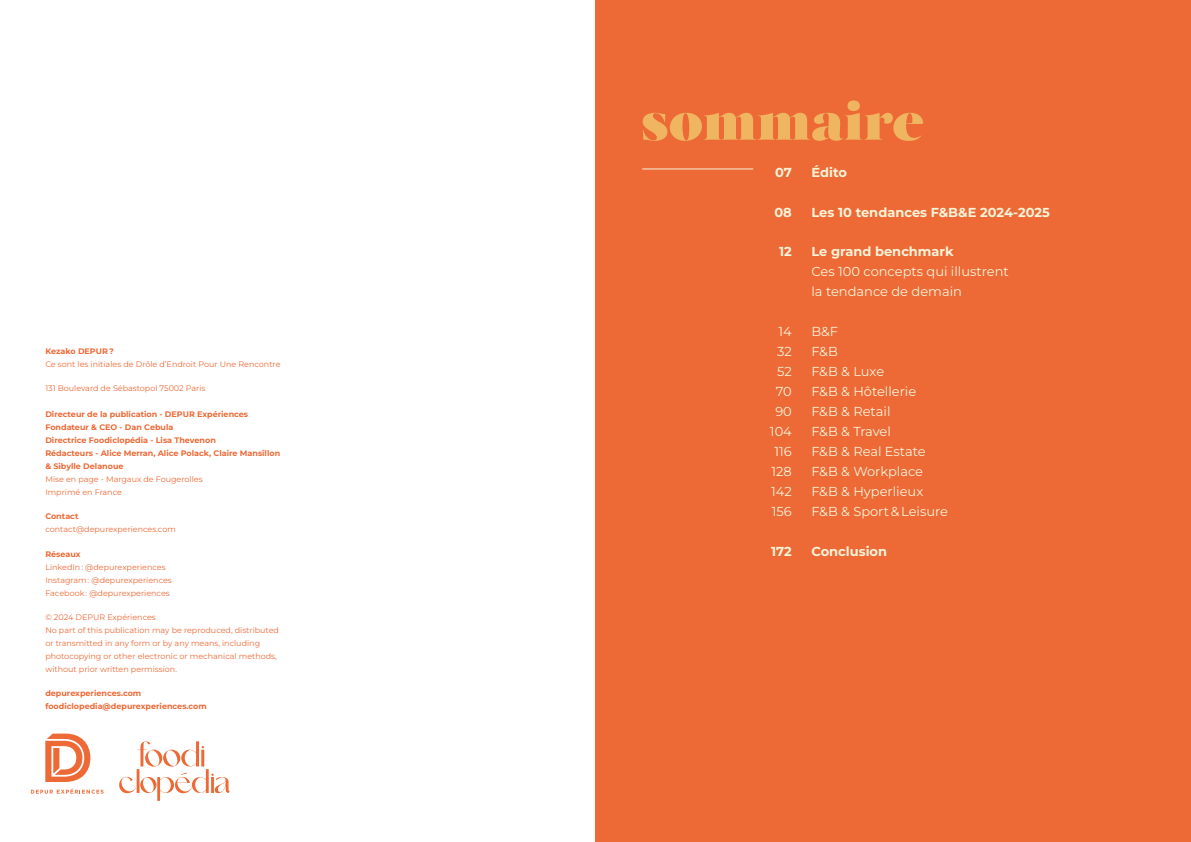
<style>
.page{position:relative;width:1191px;height:842px;background:#fff}
.page>*{position:absolute;margin:0;border:0;box-sizing:border-box;transform-origin:0 0}
.t1{font:54px "Salome";color:#efb560}
.t2{font:13px/20px "Montserrat";color:#f7f4d9}
.t3{font:700 13px "Montserrat";color:#f7f4d9}
.t4{font:8px/13px "Montserrat";color:#ed6a37}
.t5{font:700 8px/13px "Montserrat";color:#ed6a37}
</style>
<div class="page">
<div style="left:595px;top:0;width:596px;height:842px;background:#ed6a37"></div>
<hr style="left:642px;top:168px;width:111px;height:1px;background:#f7f4d9">
<svg style="left:119px;top:741px;width:111px;height:60px"></svg>
<svg style="left:45px;top:734px;width:45px;height:48px"></svg>
<svg style="left:31px;top:788px;width:73px;height:6px"></svg>
<p class="t5" style="left:45px;top:344px;width:70px">Kezako DEPUR ?</p>
<p class="t4" style="left:45px;top:357px;width:237px">Ce sont les initiales de Drôle d’Endroit Pour Une Rencontre</p>
<p class="t4" style="left:45px;top:382px;width:162px">131 Boulevard de Sébastopol 75002 Paris</p>
<p class="t5" style="left:45px;top:408px;width:236px">Directeur de la publication - DEPUR Expériences Fondateur &amp; CEO - Dan Cebula<br>Directrice Foodiclopédia - Lisa Thevenon<br>Rédacteurs - Alice Merran, Alice Polack, Claire Mansillon &amp; Sibylle Delanoue</p>
<p class="t4" style="left:45px;top:473px;width:159px">Mise en page - Margaux de Fougerolles<br>Imprimé en France</p>
<p class="t5" style="left:45px;top:510px;width:35px">Contact</p>
<p class="t4" style="left:45px;top:523px;width:132px">contact@depurexperiences.com</p>
<p class="t5" style="left:45px;top:547px;width:37px">Réseaux</p>
<p class="t4" style="left:45px;top:560px;width:128px">LinkedIn : @depurexperiences<br>Instagram : @depurexperiences<br>Facebook : @depurexperiences</p>
<p class="t4" style="left:45px;top:611px;width:235px">© 2024 DEPUR Expériences<br>No part of this publication may be reproduced, distributed or transmitted in any form or by any means, including photocopying or other electronic or mechanical methods, without prior written permission.</p>
<p class="t5" style="left:45px;top:687px;width:163px">depurexperiences.com foodiclopedia@depurexperiences.com</p>
<h1 class="t1" style="left:641px;top:85px;width:285px">sommaire</h1>
<h2 class="t3" style="left:811px;top:164px;width:37px">Édito</h2>
<h2 class="t3" style="left:811px;top:204px;width:240px">Les 10 tendances F&amp;B&amp;E 2024-2025</h2>
<h2 class="t3" style="left:811px;top:244px;width:144px">Le grand benchmark</h2>
<h2 class="t2" style="left:811px;top:262px;width:199px">Ces 100 concepts qui illustrent la tendance de demain</h2>
<h2 class="t2" style="left:811px;top:322px;width:138px">B&amp;F<br>F&amp;B<br>F&amp;B &amp; Luxe<br>F&amp;B &amp; Hôtellerie<br>F&amp;B &amp; Retail<br>F&amp;B &amp; Travel<br>F&amp;B &amp; Real Estate<br>F&amp;B &amp; Workplace<br>F&amp;B &amp; Hyperlieux<br>F&amp;B &amp; Sport &amp; Leisure</h2>
<h2 class="t3" style="left:811px;top:544px;width:77px">Conclusion</h2>
<h2 class="t3" style="left:775px;top:164px;width:18px">07</h2>
<h2 class="t3" style="left:774px;top:204px;width:19px">08</h2>
<h2 class="t3" style="left:779px;top:244px;width:14px">12</h2>
<h2 class="t2" style="left:770px;top:322px;width:23px;text-align:right">14<br>32<br>52<br>70<br>90<br>104<br>116<br>128<br>142<br>156</h2>
<h2 class="t3" style="left:771px;top:544px;width:22px">172</h2>
</div>
